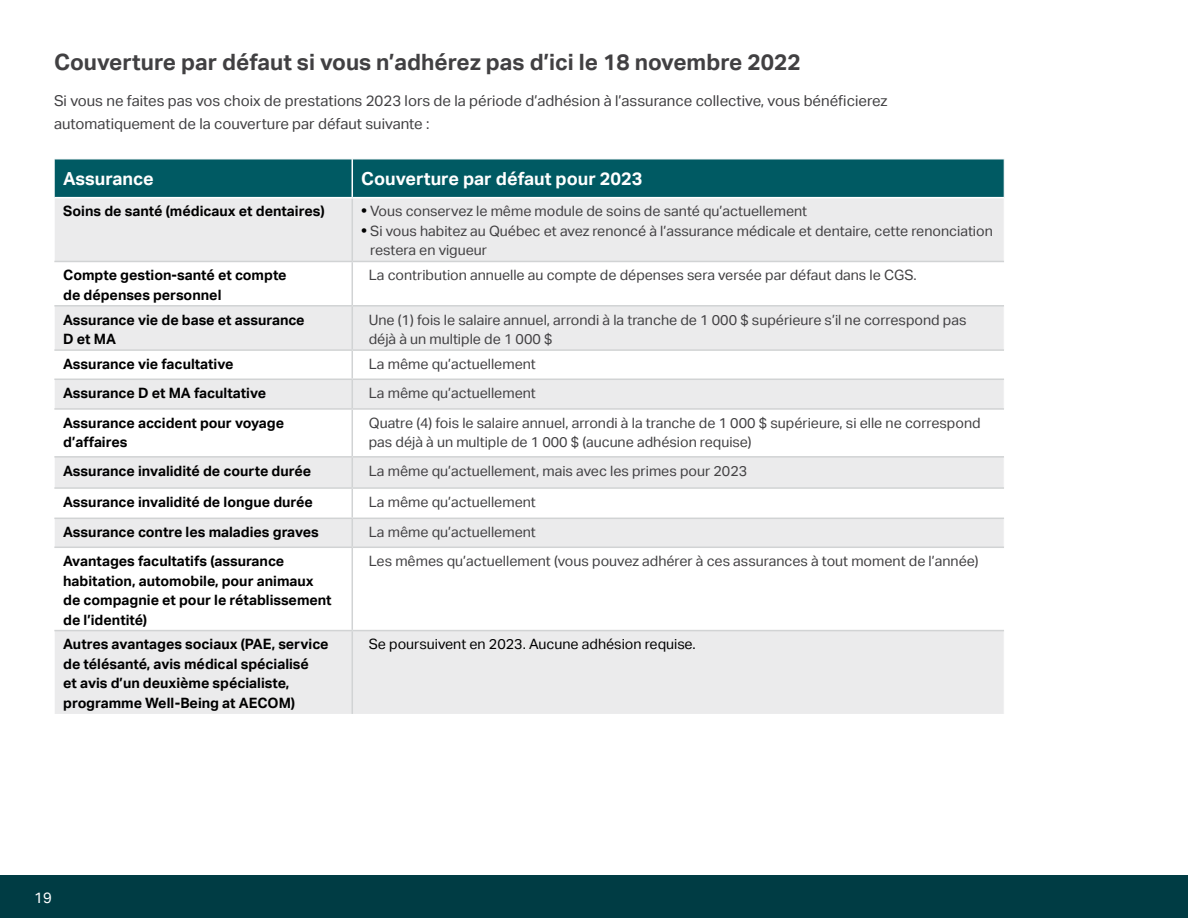
<style>
.page{position:relative;width:1188px;height:918px;background:#fff}
.page>*{position:absolute;margin:0;border:0;box-sizing:border-box;transform-origin:0 0}
.t1{font:700 22.5px "AECOM Sans";color:#414042}
.t2{font:700 18px "AECOM Sans";color:#fff}
.t3{font:15px/22.5px "AECOM Sans";color:#414042}
.t4{font:15px "AECOM Sans";color:#fff}
.t5{font:14.25px/19.5px "AECOM Sans";color:#414042}
.t6{font:700 14.25px/19.5px "AECOM Sans";color:#000}
.t7{font:14.25px "AECOM Sans";color:#000}
.s1{font-weight:700;font-size:15px;color:#000}
</style>
<div class="page">
<div style="left:55px;top:160px;width:949px;height:37px;background:#005a63"></div>
<div style="left:55px;top:198px;width:949px;height:516px;background:#ebebec"></div>
<svg style="left:55px;top:262px;width:949px;height:368px"></svg>
<hr style="left:352px;top:198px;width:1px;height:63px;background:#d1d3d4">
<hr style="left:54px;top:261px;width:298px;height:1px;background:#d1d3d4">
<hr style="left:352px;top:261px;width:652px;height:1px;background:#d1d3d4">
<hr style="left:352px;top:262px;width:1px;height:43px;background:#d1d3d4">
<hr style="left:54px;top:305px;width:298px;height:2px;background:#d1d3d4">
<hr style="left:352px;top:305px;width:652px;height:2px;background:#d1d3d4">
<hr style="left:352px;top:307px;width:1px;height:42px;background:#d1d3d4">
<hr style="left:54px;top:349px;width:298px;height:2px;background:#d1d3d4">
<hr style="left:352px;top:349px;width:652px;height:2px;background:#d1d3d4">
<hr style="left:54px;top:379px;width:298px;height:1px;background:#d1d3d4">
<hr style="left:352px;top:379px;width:652px;height:1px;background:#d1d3d4">
<svg style="left:352px;top:351px;width:1px;height:57px"></svg>
<hr style="left:54px;top:408px;width:298px;height:2px;background:#d1d3d4">
<hr style="left:352px;top:408px;width:652px;height:2px;background:#d1d3d4">
<hr style="left:352px;top:410px;width:1px;height:46px;background:#d1d3d4">
<hr style="left:54px;top:456px;width:298px;height:2px;background:#d1d3d4">
<hr style="left:352px;top:456px;width:652px;height:2px;background:#d1d3d4">
<hr style="left:54px;top:487px;width:298px;height:2px;background:#d1d3d4">
<hr style="left:352px;top:487px;width:652px;height:2px;background:#d1d3d4">
<hr style="left:54px;top:518px;width:298px;height:1px;background:#d1d3d4">
<hr style="left:352px;top:518px;width:652px;height:1px;background:#d1d3d4">
<svg style="left:352px;top:458px;width:1px;height:89px"></svg>
<hr style="left:54px;top:547px;width:298px;height:1px;background:#d1d3d4">
<hr style="left:352px;top:547px;width:652px;height:1px;background:#d1d3d4">
<hr style="left:352px;top:548px;width:1px;height:82px;background:#d1d3d4">
<hr style="left:352px;top:631px;width:1px;height:83px;background:#d1d3d4">
<hr style="left:352px;top:159px;width:1px;height:38px;background:#fff">
<hr style="left:54px;top:630px;width:298px;height:1px;background:#d1d3d4">
<hr style="left:352px;top:630px;width:652px;height:1px;background:#d1d3d4">
<div style="left:0;top:876px;width:1188px;height:42px;background:#003c44"></div>
<h1 class="t1" style="left:54px;top:49px;width:748px">Couverture par défaut si vous n’adhérez pas d’ici le 18 novembre 2022</h1>
<p class="t3" style="left:54px;top:90px;width:835px">Si vous ne faites pas vos choix de prestations 2023 lors de la période d’adhésion à l’assurance collective, vous bénéficierez automatiquement de la couverture par défaut suivante :</p>
<p class="t2" style="left:63px;top:168px;width:92px">Assurance</p>
<p class="t2" style="left:361px;top:168px;width:283px">Couverture par défaut pour 2023</p>
<p class="t6" style="left:63px;top:202px;width:263px">Soins de santé (médicaux et dentaires)</p>
<p class="t5" style="left:361px;top:202px;width:447px"><span class="s1">•</span> Vous conservez le même module de soins de santé qu’actuellement</p>
<p class="t5" style="left:370px;top:221px;width:624px;text-indent:-9px"><span class="s1">•</span> Si vous habitez au Québec et avez renoncé à l’assurance médicale et dentaire, cette renonciation restera en vigueur</p>
<p class="t6" style="left:63px;top:266px;width:225px">Compte gestion-santé et compte de dépenses personnel</p>
<p class="t5" style="left:369px;top:266px;width:549px">La contribution annuelle au compte de dépenses sera versée par défaut dans le CGS.</p>
<p class="t6" style="left:63px;top:310px;width:243px">Assurance vie de base et assurance<br>D et MA</p>
<p class="t5" style="left:369px;top:310px;width:599px">Une (1) fois le salaire annuel, arrondi à la tranche de 1 000 $ supérieure s’il ne correspond pas déjà à un multiple de 1 000 $</p>
<p class="t6" style="left:63px;top:354px;width:172px">Assurance vie facultative</p>
<p class="t5" style="left:369px;top:354px;width:169px">La même qu’actuellement</p>
<p class="t6" style="left:63px;top:383px;width:204px">Assurance D et MA facultative</p>
<p class="t5" style="left:369px;top:383px;width:169px">La même qu’actuellement</p>
<p class="t6" style="left:63px;top:413px;width:223px">Assurance accident pour voyage d’affaires</p>
<p class="t5" style="left:369px;top:413px;width:613px">Quatre (4) fois le salaire annuel, arrondi à la tranche de 1 000 $ supérieure, si elle ne correspond pas déjà à un multiple de 1 000 $ (aucune adhésion requise)</p>
<p class="t6" style="left:63px;top:461px;width:250px">Assurance invalidité de courte durée</p>
<p class="t5" style="left:369px;top:461px;width:380px">La même qu’actuellement, mais avec les primes pour 2023</p>
<p class="t6" style="left:63px;top:492px;width:251px">Assurance invalidité de longue durée</p>
<p class="t5" style="left:369px;top:492px;width:169px">La même qu’actuellement</p>
<p class="t6" style="left:63px;top:522px;width:257px">Assurance contre les maladies graves</p>
<p class="t5" style="left:369px;top:522px;width:169px">La même qu’actuellement</p>
<p class="t6" style="left:63px;top:551px;width:270px">Avantages facultatifs (assurance habitation, automobile, pour animaux de compagnie et pour le rétablissement de l’identité)</p>
<p class="t5" style="left:369px;top:551px;width:611px">Les mêmes qu’actuellement (vous pouvez adhérer à ces assurances à tout moment de l’année)</p>
<p class="t6" style="left:63px;top:635px;width:267px">Autres avantages sociaux (PAE, service de télésanté, avis médical spécialisé<br>et avis d’un deuxième spécialiste, programme Well-Being at AECOM)</p>
<p class="t7" style="left:369px;top:636px;width:328px">Se poursuivent en 2023. Aucune adhésion requise.</p>
<p class="t4" style="left:34px;top:889px;width:19px">19</p>
</div>
